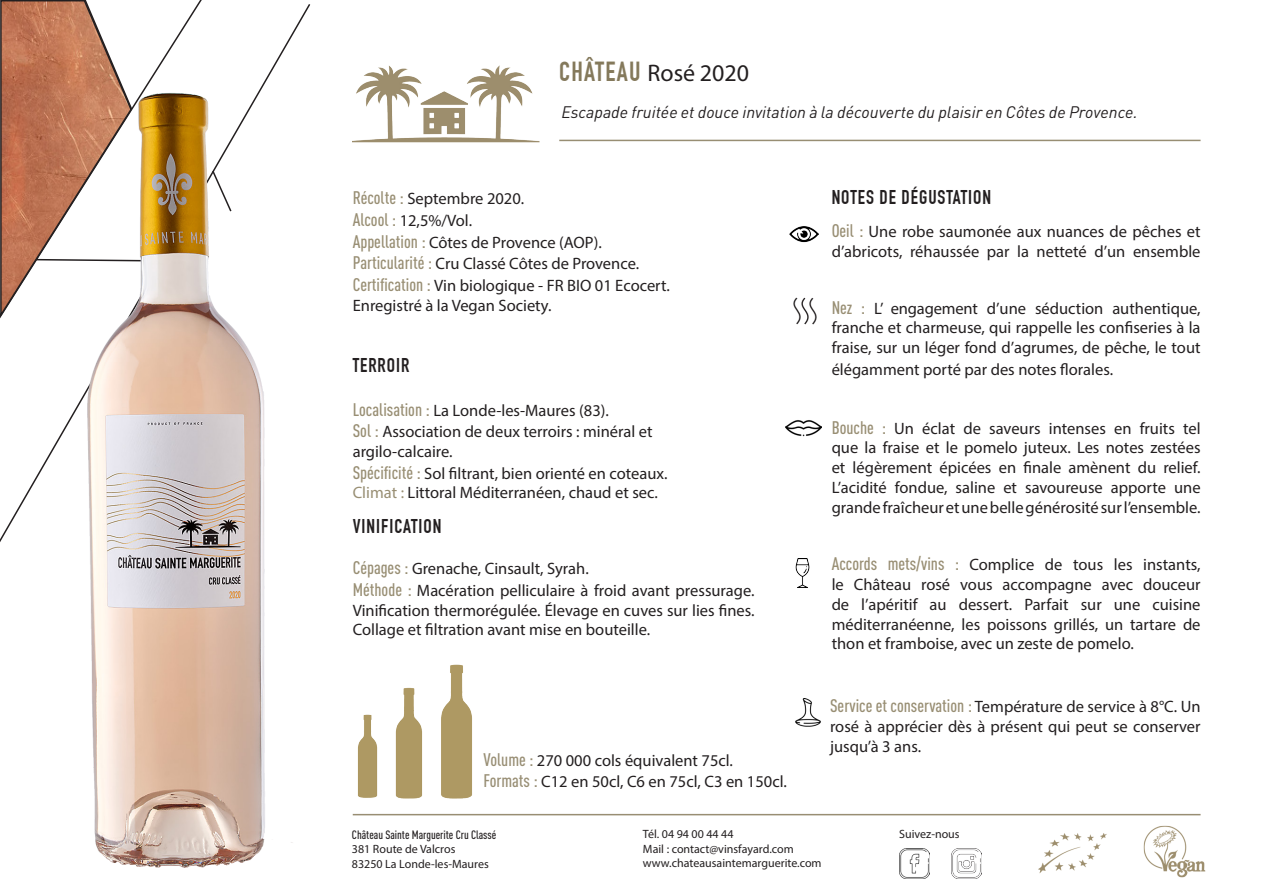
<style>
.page{position:relative;width:1263px;height:893px;background:#fff}
.page>*{position:absolute;margin:0;border:0;box-sizing:border-box;transform-origin:0 0}
.t1{font:24px "Myriad Pro";color:#231f20}
.t2{font:700 19.5px "DIN Condensed";letter-spacing:.05em;color:#231f20}
.t3{font:16.5px/19.8px "Myriad Pro";color:#231f20;text-align:justify}
.t4{font:italic 16.5px "DIN";color:#231f20}
.t5{font:12px "Myriad Pro";color:#231f20}
.t6{font:500 12px "DIN Cond";color:#231f20}
.s1{font-family:"DIN Condensed";font-weight:700;font-size:27px;color:#84795b}
.s2{font-family:"DIN Cond";font-weight:500;font-size:18px;color:#988e73}
.s3{color:#988e73}
.s4{font-family:"DIN Cond";font-weight:500;font-size:18px;color:#988e74}
</style>
<div class="page">
<img style="left:353px;top:65px;width:213px;height:78px">
<hr style="left:353px;top:814px;width:847px;height:1px;background:#988e73">
<hr style="left:559px;top:140px;width:641px;height:1px;background:#988e73">
<img style="left:789px;top:226px;width:29px;height:17px">
<img style="left:795px;top:558px;width:15px;height:30px">
<img style="left:785px;top:420px;width:37px;height:17px">
<img style="left:793px;top:297px;width:24px;height:28px">
<img style="left:795px;top:698px;width:26px;height:29px">
<img style="left:899px;top:848px;width:30px;height:30px">
<img style="left:951px;top:848px;width:30px;height:30px">
<img style="left:1038px;top:833px;width:69px;height:41px">
<img style="left:1143px;top:825px;width:63px;height:53px">
<img style="left:395px;top:687px;width:27px;height:112px">
<img style="left:357px;top:714px;width:20px;height:84px">
<img style="left:441px;top:664px;width:31px;height:135px">
<svg style="left:0;top:0;width:99px;height:319px;background:#b87559"></svg>
<img style="left:20px;top:29px;width:277px;height:839px">
<p class="t1" style="left:559px;top:58px;width:192px"><span class="s1">CHÂTEAU</span> Rosé 2020</p>
<p class="t4" style="left:561px;top:102px;width:578px">Escapade fruitée et douce invitation à la découverte du plaisir en Côtes de Provence.</p>
<p class="t3" style="left:353px;top:189px;width:173px"><span class="s2">Récolte :</span> Septembre 2020.</p>
<p class="t3" style="left:353px;top:210px;width:121px"><span class="s2">Alcool :</span> 12,5%/Vol.</p>
<p class="t3" style="left:353px;top:232px;width:251px"><span class="s2">Appellation :</span> Côtes de Provence (AOP).</p>
<p class="t3" style="left:353px;top:253px;width:288px"><span class="s2">Particularité :</span> Cru Classé Côtes de Provence.</p>
<p class="t3" style="left:353px;top:275px;width:319px"><span class="s2">Certification :</span> Vin biologique - FR BIO 01 Ecocert.</p>
<p class="t3" style="left:353px;top:295px;width:200px">Enregistré à la Vegan Society.</p>
<p class="t2" style="left:353px;top:354px;width:58px">TERROIR</p>
<p class="t3" style="left:353px;top:400px;width:258px"><span class="s2">Localisation :</span> La Londe-les-Maures (83).</p>
<p class="t3" style="left:353px;top:422px;width:301px"><span class="s2">Sol :</span> Association de deux terroirs : minéral et</p>
<p class="t3" style="left:353px;top:441px;width:101px">argilo-calcaire.</p>
<p class="t3" style="left:353px;top:463px;width:316px"><span class="s2">Spécificité :</span> Sol filtrant, bien orienté en coteaux.</p>
<p class="t3" style="left:353px;top:483px;width:307px"><span class="s3">Climat :</span> Littoral Méditerranéen, chaud et sec.</p>
<p class="t2" style="left:353px;top:515px;width:90px">VINIFICATION</p>
<p class="t3" style="left:353px;top:559px;width:238px"><span class="s2">Cépages :</span> Grenache, Cinsault, Syrah.</p>
<p class="t3" style="left:353px;top:580px;width:403px"><span class="s2">Méthode :</span> Macération pelliculaire à froid avant pressurage.<br>Vinification thermorégulée. Élevage en cuves sur lies fines.<br>Collage et filtration avant mise en bouteille.</p>
<p class="t2" style="left:832px;top:186px;width:161px">NOTES DE DÉGUSTATION</p>
<p class="t3" style="left:832px;top:222px;width:370px"><span class="s2">Oeil :</span> Une robe saumonée aux nuances de pêches et d’abricots, réhaussée par la netteté d’un ensemble</p>
<p class="t3" style="left:832px;top:298px;width:370px"><span class="s2">Nez :</span> L’ engagement d’une séduction authentique, franche et charmeuse, qui rappelle les confiseries à la fraise, sur un léger fond d’agrumes, de pêche, le tout</p>
<p class="t3" style="left:832px;top:359px;width:283px">élégamment porté par des notes florales.</p>
<p class="t3" style="left:832px;top:418px;width:370px"><span class="s2">Bouche :</span> Un éclat de saveurs intenses en fruits tel que la fraise et le pomelo juteux. Les notes zestées et légèrement épicées en finale amènent du relief.<br>L’acidité fondue, saline et savoureuse apporte une grande fraîcheur et une belle générosité sur l’ensemble.</p>
<p class="t3" style="left:832px;top:555px;width:370px"><span class="s2">Accords mets/vins :</span> Complice de tous les instants, le Château rosé vous accompagne avec douceur de l’apéritif au dessert. Parfait sur une cuisine méditerranéenne, les poissons grillés, un tartare de thon et framboise, avec un zeste de pomelo.</p>
<p class="t3" style="left:483px;top:750px;width:251px"><span class="s4">Volume :</span> 270 000 cols équivalent 75cl.</p>
<p class="t3" style="left:483px;top:772px;width:305px"><span class="s4">Formats :</span> C12 en 50cl, C6 en 75cl, C3 en 150cl.</p>
<p class="t3" style="left:830px;top:697px;width:372px"><span class="s2">Service et conservation :</span> Température de service à 8°C. Un rosé à apprécier dès à présent qui peut se conserver jusqu’à 3 ans.</p>
<p class="t6" style="left:352px;top:827px;width:146px">Château Sainte Marguerite Cru Classé</p>
<p class="t5" style="left:352px;top:842px;width:105px">381 Route de Valcros</p>
<p class="t5" style="left:352px;top:856px;width:138px">83250 La Londe-les-Maures</p>
<p class="t5" style="left:643px;top:827px;width:92px">Tél. 04 94 00 44 44</p>
<p class="t5" style="left:643px;top:841px;width:152px">Mail : contact@vinsfayard.com</p>
<p class="t5" style="left:643px;top:856px;width:180px">www.chateausaintemarguerite.com</p>
<p class="t5" style="left:899px;top:827px;width:62px">Suivez-nous</p>
</div>
